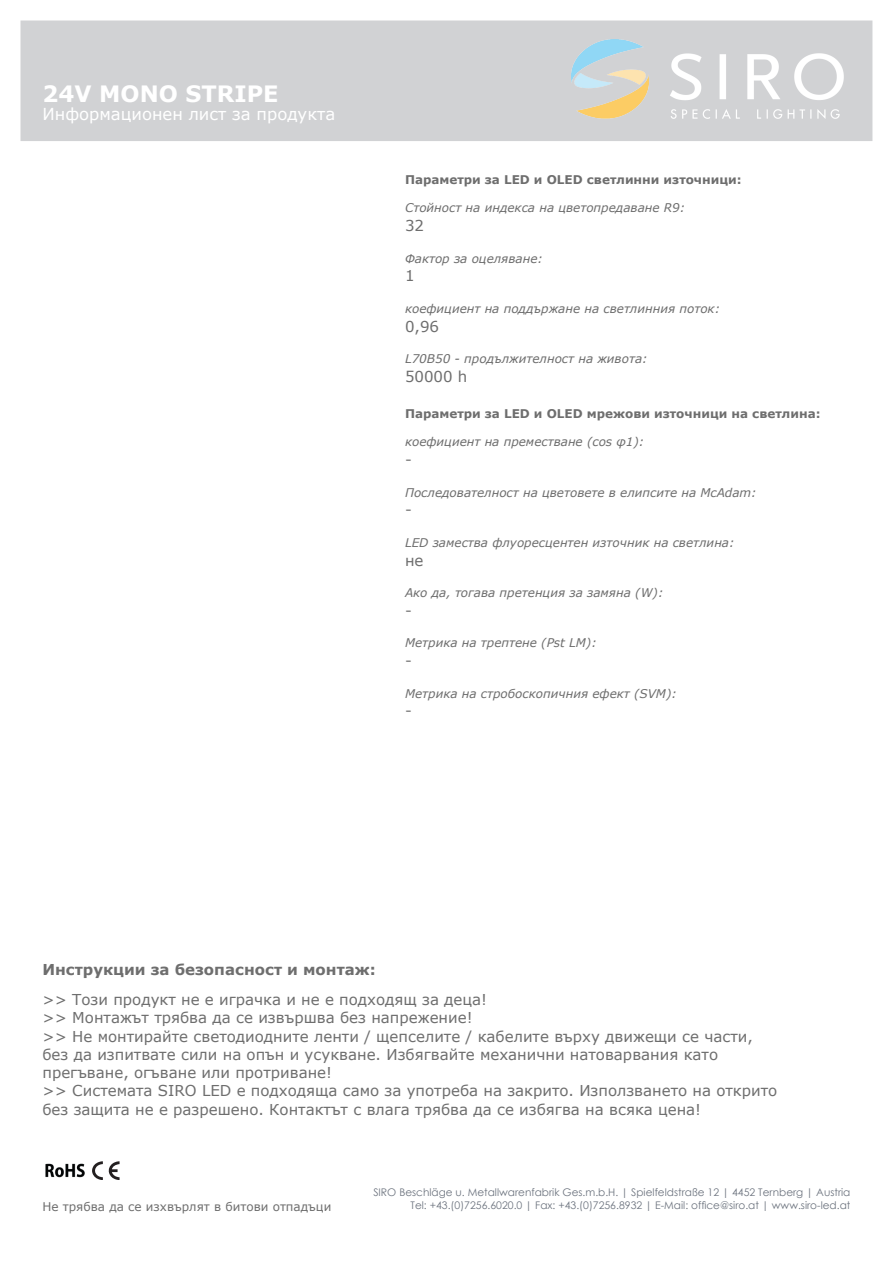
<style>
.page{position:relative;width:893px;height:1263px;background:#fff}
.page>*{position:absolute;margin:0;border:0;box-sizing:border-box;transform-origin:0 0}
.t1{font:700 22.5px "Verdana";color:#fff}
.t2{font:16.5px "Verdana";color:#fff}
.t3{font:15px/18.3px "Verdana";color:#6e6e6e}
.t4{font:700 15px "Verdana";color:#6e6e6e}
.t5{font:italic 12px "Verdana";color:#6e6e6e}
.t6{font:700 12px "Verdana";color:#6e6e6e}
.t7{font:12px "Verdana";color:#6e6e6e}
.t8{font:10.5px/12.6px "Century Gothic";color:#6d747f;text-align:right}
</style>
<div class="page">
<div style="left:21px;top:21px;width:851px;height:120px;background:#d1d2d4"></div>
<img style="left:571px;top:40px;width:272px;height:78px">
<img style="left:45px;top:1163px;width:40px;height:15px">
<svg style="left:92px;top:1161px;width:27px;height:19px"></svg>
<h1 class="t1" style="left:42px;top:80px;width:238px">24V MONO STRIPE</h1>
<p class="t2" style="left:42px;top:104px;width:294px">Информационен лист за продукта</p>
<p class="t6" style="left:405px;top:172px;width:338px">Параметри за LED и OLED светлинни източници:</p>
<p class="t5" style="left:405px;top:200px;width:282px">Стойност на индекса на цветопредаване R9:</p>
<p class="t3" style="left:405px;top:216px;width:21px">32</p>
<p class="t5" style="left:405px;top:250px;width:139px">Фактор за оцеляване:</p>
<p class="t3" style="left:405px;top:266px;width:11px">1</p>
<p class="t5" style="left:405px;top:301px;width:317px">коефициент на поддържане на светлинния поток:</p>
<p class="t3" style="left:405px;top:316px;width:36px">0,96</p>
<p class="t5" style="left:405px;top:351px;width:244px">L70B50 - продължителност на живота:</p>
<p class="t3" style="left:405px;top:367px;width:64px">50000 h</p>
<p class="t6" style="left:405px;top:406px;width:417px">Параметри за LED и OLED мрежови източници на светлина:</p>
<p class="t5" style="left:405px;top:434px;width:241px">коефициент на преместване (cos φ1):</p>
<p class="t3" style="left:405px;top:450px;width:8px">-</p>
<p class="t5" style="left:405px;top:484px;width:353px">Последователност на цветовете в елипсите на McAdam:</p>
<p class="t3" style="left:405px;top:500px;width:8px">-</p>
<p class="t5" style="left:405px;top:535px;width:331px">LED замества флуоресцентен източник на светлина:</p>
<p class="t3" style="left:405px;top:550px;width:20px">не</p>
<p class="t5" style="left:405px;top:585px;width:260px">Ако да, тогава претенция за замяна (W):</p>
<p class="t3" style="left:405px;top:601px;width:8px">-</p>
<p class="t5" style="left:405px;top:635px;width:193px">Метрика на трептене (Pst LM):</p>
<p class="t3" style="left:405px;top:651px;width:8px">-</p>
<p class="t5" style="left:405px;top:685px;width:273px">Метрика на стробоскопичния ефект (SVM):</p>
<p class="t3" style="left:405px;top:701px;width:8px">-</p>
<p class="t4" style="left:42px;top:960px;width:335px">Инструкции за безопасност и монтаж:</p>
<p class="t3" style="left:42px;top:990px;width:736px">&gt;&gt; Този продукт не е играчка и не е подходящ за деца!<br>&gt;&gt; Монтажът трябва да се извършва без напрежение!<br>&gt;&gt; Не монтирайте светодиодните ленти / щепселите / кабелите върху движещи се части, без да изпитвате сили на опън и усукване. Избягвайте механични натоварвания като прегъване, огъване или протриване!<br>&gt;&gt; Системата SIRO LED е подходяща само за употреба на закрито. Използването на открито без защита не е разрешено. Контактът с влага трябва да се избягва на всяка цена!</p>
<p class="t7" style="left:42px;top:1198px;width:290px">Не трябва да се изхвърлят в битови отпадъци</p>
<p class="t8" style="left:373px;top:1186px;width:479px">SIRO Beschläge u. Metallwarenfabrik Ges.m.b.H. | Spielfeldstraße 12 | 4452 Ternberg | Austria<br>Tel: +43.(0)7256.6020.0 | Fax: +43.(0)7256.8932 | E-Mail: office@siro.at | www.siro-led.at</p>
</div>
